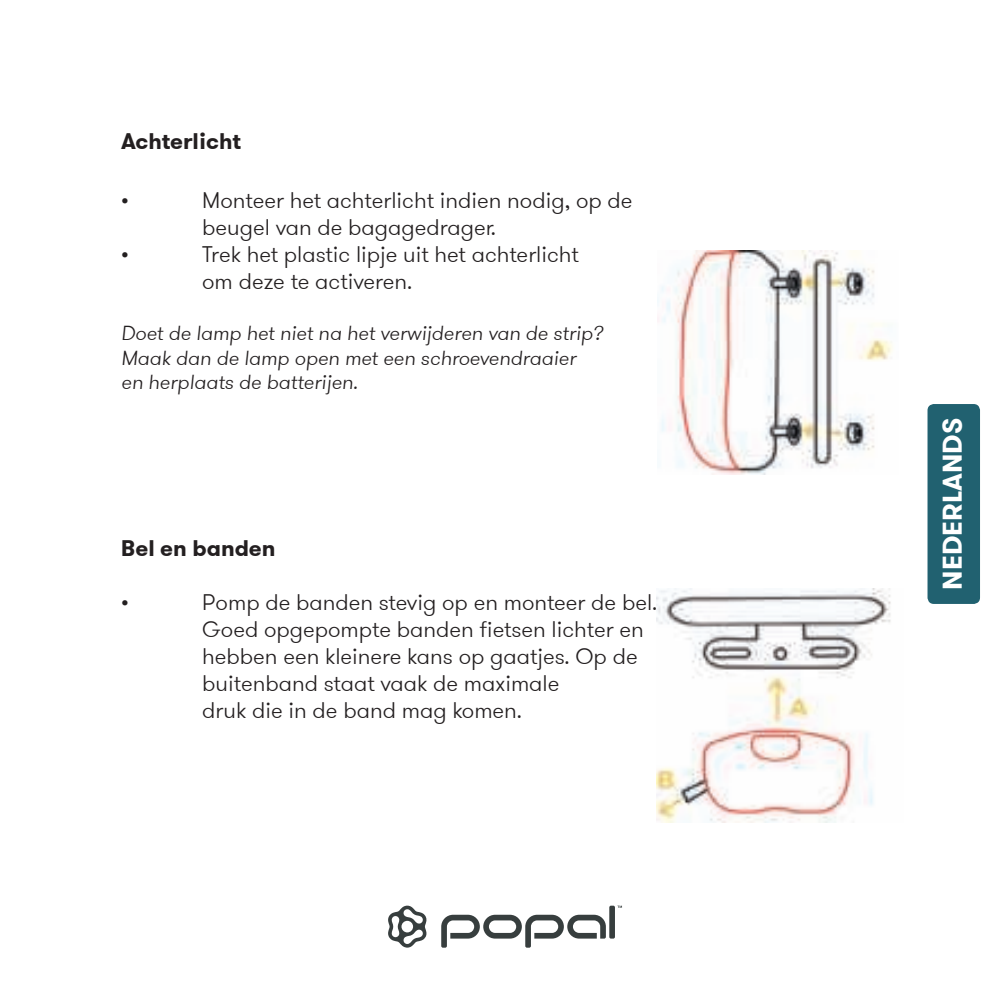
<style>
.page{position:relative;width:1008px;height:1008px;background:#fff}
.page>*{position:absolute;margin:0;border:0;box-sizing:border-box;transform-origin:0 0}
.t1{font:700 27px "GT Walsheim";color:#fff}
.t2{font:300 22.5px/27px "GT Walsheim";color:#231f20}
.t3{font:700 22.5px "GT Walsheim";color:#231f20}
.t4{font:italic 300 20.25px/24.3px "GT Walsheim";color:#231f20}
</style>
<div class="page">
<img style="left:657px;top:251px;width:236px;height:223px">
<img style="left:656px;top:588px;width:235px;height:235px">
<div style="left:927px;top:404px;width:53px;height:200px;background:#216170;border-radius:6px"></div>
<div style="left:609px;top:905px;width:6px;height:33px;background:#373e3e;border-radius:2px"></div>
<svg style="left:441px;top:914px;width:165px;height:33px"></svg>
<svg style="left:617px;top:905px;width:5px;height:3px"></svg>
<svg style="left:388px;top:905px;width:39px;height:42px"></svg>
<p class="t3" style="left:121px;top:132px;width:121px">Achterlicht</p>
<p class="t2" style="left:121px;top:187px;width:9px">•</p>
<p class="t2" style="left:202px;top:186px;width:432px">Monteer het achterlicht indien nodig, op de beugel van de bagagedrager.</p>
<p class="t2" style="left:121px;top:241px;width:9px">•</p>
<p class="t2" style="left:202px;top:240px;width:378px">Trek het plastic lipje uit het achterlicht om deze te activeren.</p>
<p class="t4" style="left:121px;top:323px;width:483px">Doet de lamp het niet na het verwijderen van de strip?<br>Maak dan de lamp open met een schroevendraaier en herplaats de batterijen.</p>
<p class="t3" style="left:121px;top:540px;width:156px">Bel en banden</p>
<p class="t2" style="left:121px;top:589px;width:9px">•</p>
<p class="t2" style="left:202px;top:589px;width:457px">Pomp de banden stevig op en monteer de bel.<br>Goed opgepompte banden fietsen lichter en hebben een kleinere kans op gaatjes. Op de buitenband staat vaak de maximale<br>druk die in de band mag komen.</p>
<p class="t1" style="left:942px;top:590px;width:173px;rotate:-90deg">NEDERLANDS</p>
</div>
